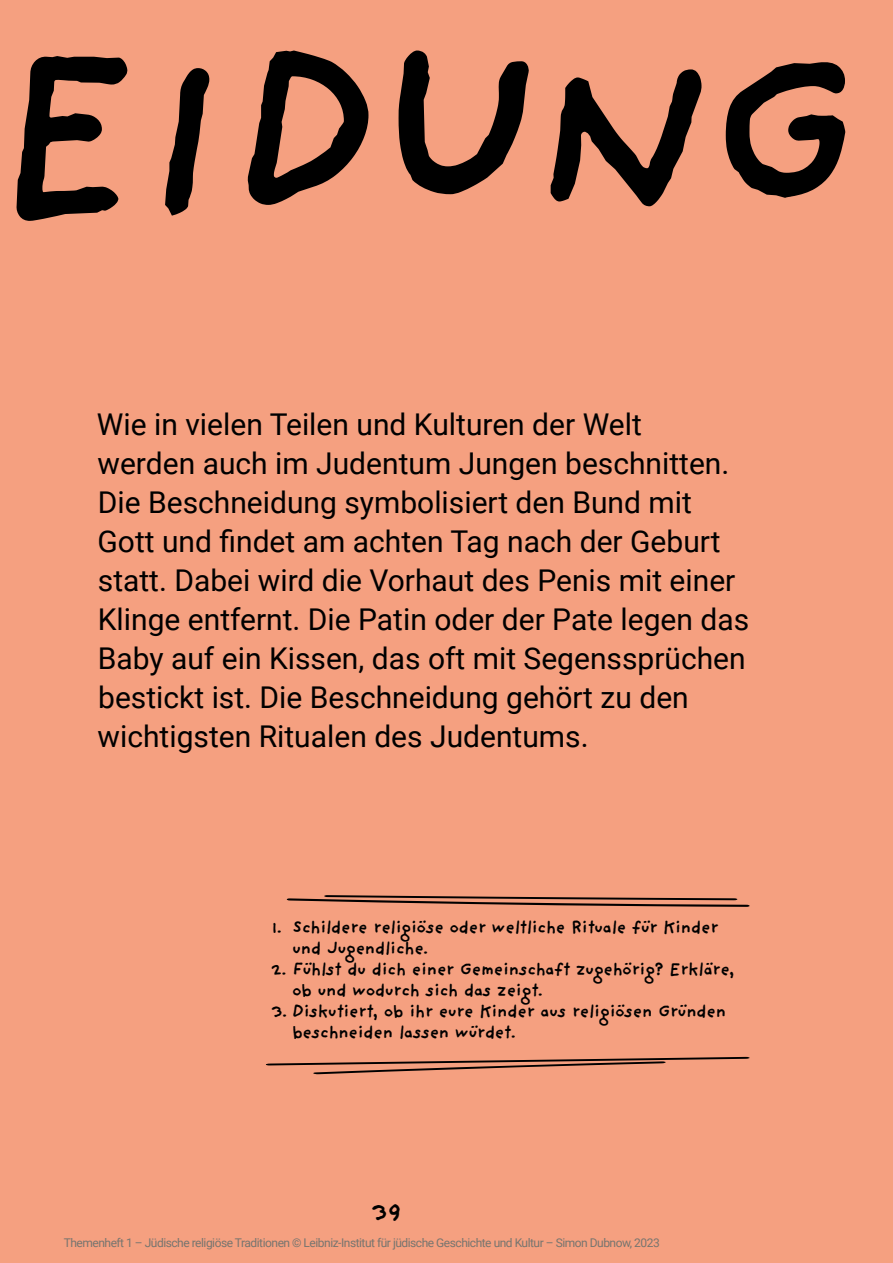
<style>
.page{position:relative;width:893px;height:1263px;background:#f5a080}
.page>*{position:absolute;margin:0;border:0;box-sizing:border-box;transform-origin:0 0}
.t1{font:700 228px "Providence Sans";letter-spacing:-.025em;color:#000}
.t2{font:30px/39.2px "Roboto";color:#000}
.t3{font:700 25.5px "Providence Sans";color:#000}
.t4{font:700 18px/21px "Providence Sans";letter-spacing:-.04em;color:#000}
.t5{font:12px "Roboto";letter-spacing:-.04em;color:#77756f}
</style>
<div class="page">
<svg style="left:286px;top:895px;width:464px;height:12px"></svg>
<svg style="left:266px;top:1057px;width:484px;height:17px"></svg>
<h1 class="t1" style="left:-6px;top:-6px;width:871px">eidung</h1>
<p class="t2" style="left:97px;top:403px;width:654px">Wie in vielen Teilen und Kulturen der Welt<br>werden auch im Judentum Jungen beschnitten.<br>Die Beschneidung symbolisiert den Bund mit Gott und findet am achten Tag nach der Geburt statt. Dabei wird die Vorhaut des Penis mit einer Klinge entfernt. Die Patin oder der Pate legen das Baby auf ein Kissen, das oft mit Segenssprüchen bestickt ist. Die Beschneidung gehört zu den wichtigsten Ritualen des Judentums.</p>
<p class="t4" style="left:292px;top:916px;width:428px;text-indent:-21px">1. Schildere religiöse oder weltliche Rituale für Kinder und Jugendliche.</p>
<p class="t4" style="left:292px;top:958px;width:444px;text-indent:-21px">2. Fühlst du dich einer Gemeinschaft zugehörig? Erkläre, ob und wodurch sich das zeigt.</p>
<p class="t4" style="left:292px;top:1000px;width:436px;text-indent:-21px">3. Diskutiert, ob ihr eure Kinder aus religiösen Gründen beschneiden lassen würdet.</p>
<p class="t3" style="left:371px;top:1196px;width:31px">39</p>
<p class="t5" style="left:64px;top:1234px;width:597px">Themenheft 1 – Jüdische religiöse Traditionen © Leibniz-Institut für jüdische Geschichte und Kultur – Simon Dubnow, 2023</p>
</div>
